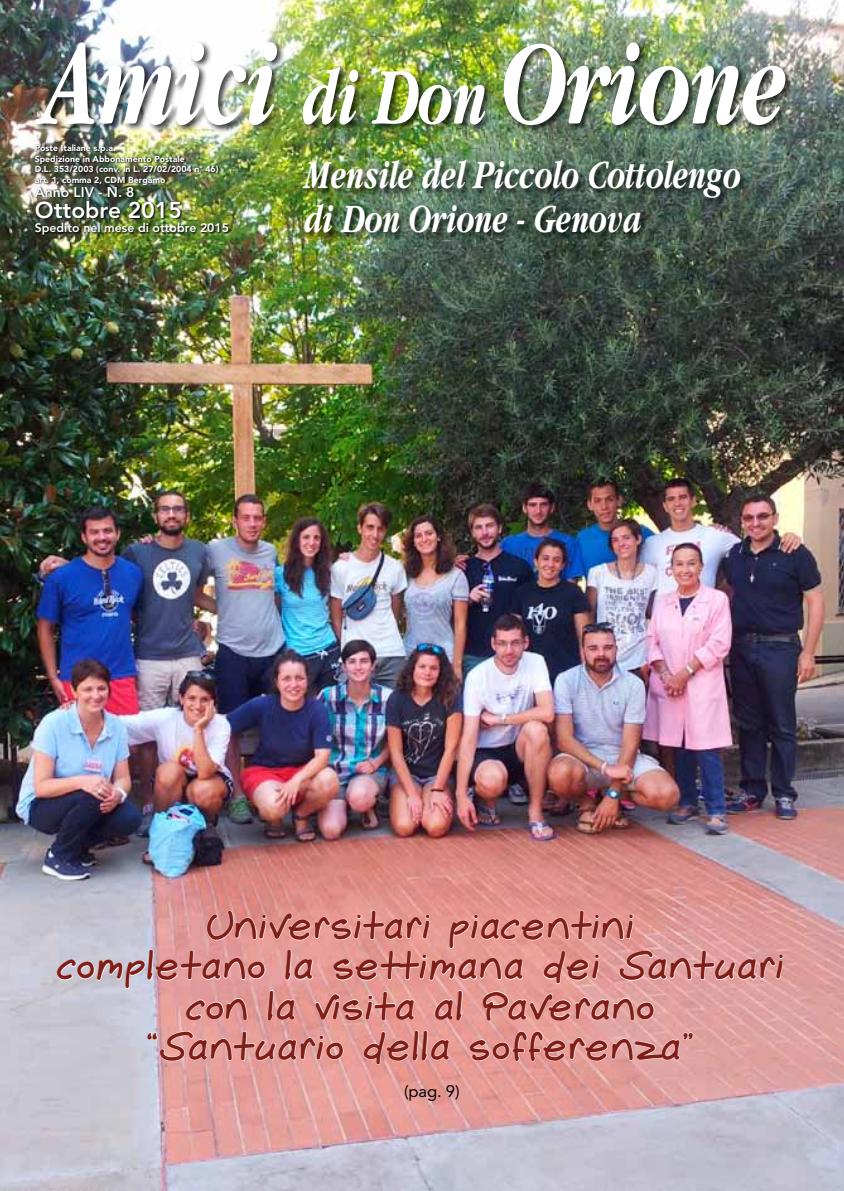
<style>
.page{position:relative;width:844px;height:1191px;background:#fff}
.page>*{position:absolute;margin:0;border:0;box-sizing:border-box;transform-origin:0 0}
.t1{font:italic 700 126px "Garamond";letter-spacing:-.005em;color:#fff;scale:.7 1}
.t2{font:italic 700 42px/43.8px "Garamond";color:#fff;scale:.72 1}
.t3{font:40.25px/40.2px "Gemelli";letter-spacing:-.01em;color:#801d17;text-align:center}
.t4{font:800 22.75px "Avenir";color:#fff}
.t5{font:16.62px "Avenir";color:#000}
.t6{font:800 14px "Avenir";color:#fff}
.t7{font:800 12.25px "Avenir";color:#fff}
.t8{font:900 8.75px/10.5px "Avenir";color:#fff}
.s1{font-size:84px}
</style>
<div class="page">
<img style="left:0;top:0;width:843px;height:1191px">
<div style="left:33px;top:41px;width:760px;height:200px;background:#000;opacity:.75"></div>
<img style="left:34px;top:144px;width:196px;height:93px">
<svg style="left:56px;top:910px;width:727px;height:111px;background:#e2aaa9"></svg>
<svg style="left:147px;top:1030px;width:197px;height:31px;background:#e6b0ae"></svg>
<svg style="left:363px;top:1030px;width:86px;height:35px;background:#e9aaa6"></svg>
<svg style="left:469px;top:1030px;width:224px;height:32px;background:#e8aeab"></svg>
<h1 class="t1" style="left:48px;top:15px;width:1065px">Amici <span class="s1">di Don</span> Orione</h1>
<h2 class="t2" style="left:306px;top:153px;width:608px">Mensile del Piccolo Cottolengo di Don Orione - Genova</h2>
<p class="t8" style="left:35px;top:143px;width:185px">Poste Italiane s.p.a.<br>Spedizione in Abbonamento Postale<br>D.L. 353/2003 (conv. In L. 27/02/2004 nº 46) art. 1, comma 2, CDM Bergamo</p>
<h3 class="t6" style="left:35px;top:183px;width:101px">Anno LIV - N. 8</h3>
<h3 class="t4" style="left:35px;top:196px;width:148px">Ottobre 2015</h3>
<h3 class="t7" style="left:35px;top:221px;width:196px">Spedito nel mese di ottobre 2015</h3>
<h3 class="t3" style="left:57px;top:906px;width:730px">Universitari piacentini<br>completano la settimana dei Santuari con la visita al Paverano<br>“Santuario della sofferenza”</h3>
<h3 class="t5" style="left:404px;top:1081px;width:57px">(pag. 9)</h3>
</div>
